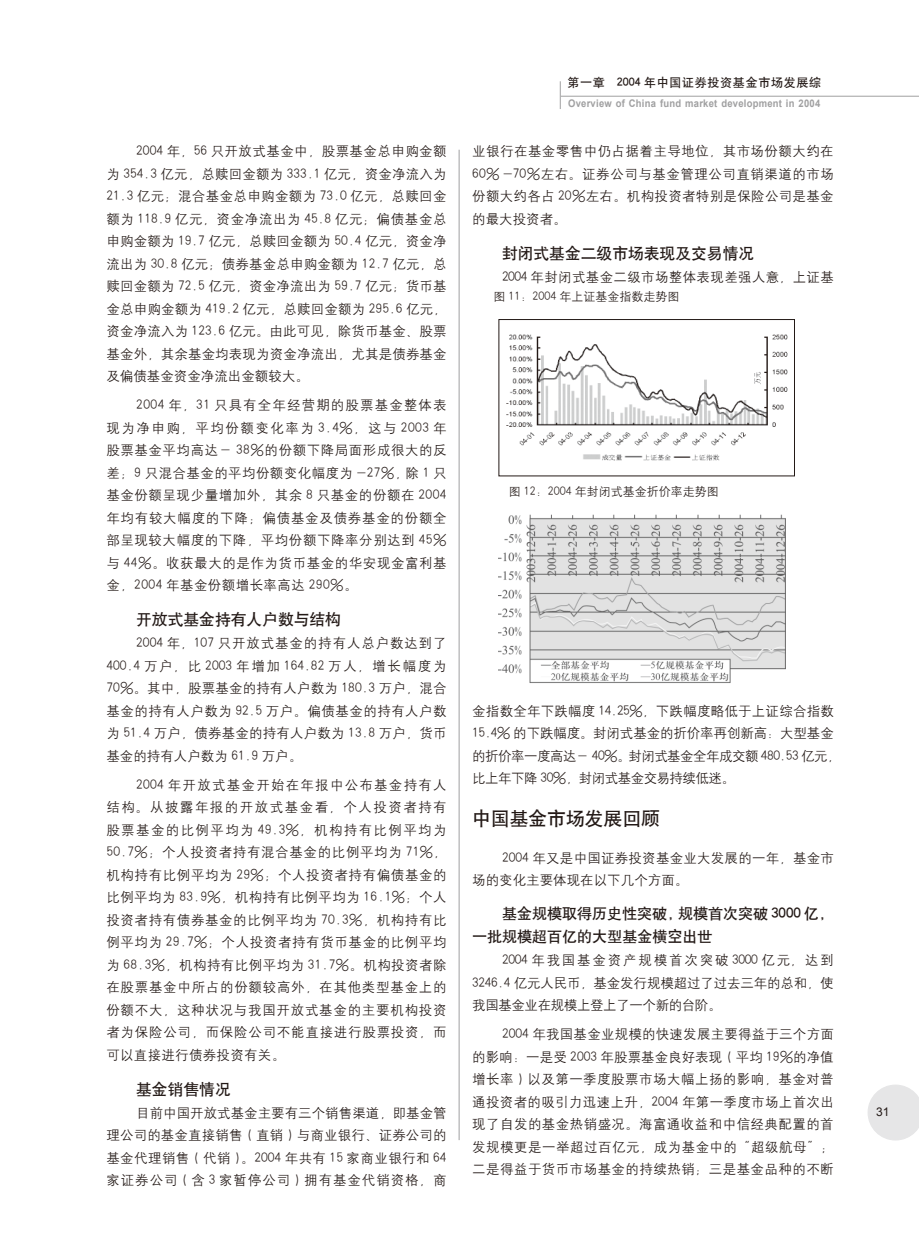
<style>
.page{position:relative;width:919px;height:1238px;background:#fff}
.page>*{position:absolute;margin:0;border:0;box-sizing:border-box;transform-origin:0 0}
.t1{font:18.75px "H Yb 1 gj";color:#231916}
.t2{font:15.75px "H Yb 1 gj";color:#231916}
.t3{font:15px/22.5px "H Yb 1 gj";color:#231916}
.t4{font:13.5px/22.5px "H Yg 2 gj";letter-spacing:.015em;color:#231916;text-align:justify}
.t5{font:13.5px/22.5px "H Yg 2 gj";letter-spacing:-.025em;color:#231916}
.t6{font:12px "H Yg 2 gj";color:#231916}
.t7{font:12px "H Yb 1 gj";letter-spacing:.055em;color:#231916}
.t8{font:12px "Arial";color:#231916}
.t9{font:700 10.5px "Arial";letter-spacing:.025em;color:#a0a0a1;scale:.9 1}
</style>
<div class="page">
<hr style="left:560px;top:96px;width:358px;height:1px;background:#a0a0a1">
<svg style="left:560px;top:81px;width:1px;height:28px"></svg>
<svg style="left:867px;top:1084px;width:51px;height:56px"></svg>
<hr style="left:458px;top:150px;width:1px;height:989px;background:#a0a0a1">
<img style="left:498px;top:319px;width:297px;height:158px">
<div style="left:498px;top:319px;width:296px;height:157px;border:1px solid #231916"></div>
<img style="left:498px;top:514px;width:288px;height:169px">
<p class="t4" style="left:106px;top:140px;width:342px;text-indent:30px">2004 年，56 只开放式基金中，股票基金总申购金额为 354.3 亿元，总赎回金额为 333.1 亿元，资金净流入为21.3 亿元；混合基金总申购金额为 73.0 亿元，总赎回金额为 118.9 亿元，资金净流出为 45.8 亿元；偏债基金总申购金额为 19.7 亿元，总赎回金额为 50.4 亿元，资金净流出为 30.8 亿元；债券基金总申购金额为 12.7 亿元，总赎回金额为 72.5 亿元，资金净流出为 59.7 亿元；货币基金总申购金额为 419.2 亿元，总赎回金额为 295.6 亿元，资金净流入为 123.6 亿元。由此可见，除货币基金、股票基金外，其余基金均表现为资金净流出，尤其是债券基金及偏债基金资金净流出金额较大。</p>
<p class="t4" style="left:106px;top:394px;width:342px;text-indent:30px">2004 年，31 只具有全年经营期的股票基金整体表现为净申购，平均份额变化率为 3.4%，这与 2003 年股票基金平均高达－ 38％的份额下降局面形成很大的反差；9 只混合基金的平均份额变化幅度为 -27%, 除 1 只基金份额呈现少量增加外，其余 8 只基金的份额在 2004年均有较大幅度的下降；偏债基金及债券基金的份额全部呈现较大幅度的下降，平均份额下降率分别达到 45％与 44％。收获最大的是作为货币基金的华安现金富利基金，2004 年基金份额增长率高达 290％。</p>
<p class="t2" style="left:136px;top:611px;width:206px">开放式基金持有人户数与结构</p>
<p class="t4" style="left:106px;top:632px;width:342px;text-indent:30px">2004 年，107 只开放式基金的持有人总户数达到了400.4 万户，比 2003 年增加 164.82 万人，增长幅度为70％。其中，股票基金的持有人户数为 180.3 万户，混合基金的持有人户数为 92.5 万户。偏债基金的持有人户数为 51.4 万户，债券基金的持有人户数为 13.8 万户，货币基金的持有人户数为 61.9 万户。</p>
<p class="t4" style="left:106px;top:773px;width:342px;text-indent:30px">2004 年开放式基金开始在年报中公布基金持有人结构。从披露年报的开放式基金看，个人投资者持有股票基金的比例平均为 49.3%，机构持有比例平均为50.7%；个人投资者持有混合基金的比例平均为 71%，机构持有比例平均为 29%；个人投资者持有偏债基金的比例平均为 83.9%，机构持有比例平均为 16.1%；个人投资者持有债券基金的比例平均为 70.3%，机构持有比例平均为 29.7%；个人投资者持有货币基金的比例平均为 68.3%，机构持有比例平均为 31.7%。机构投资者除在股票基金中所占的份额较高外，在其他类型基金上的份额不大，这种状况与我国开放式基金的主要机构投资者为保险公司，而保险公司不能直接进行股票投资，而可以直接进行债券投资有关。</p>
<p class="t2" style="left:136px;top:1081px;width:96px">基金销售情况</p>
<p class="t4" style="left:106px;top:1101px;width:342px;text-indent:30px">目前中国开放式基金主要有三个销售渠道，即基金管理公司的基金直接销售 ( 直销 ) 与商业银行、证券公司的基金代理销售 ( 代销 )。2004 年共有 15 家商业银行和 64家证券公司 ( 含 3 家暂停公司 ) 拥有基金代销资格，商</p>
<p class="t7" style="left:567px;top:76px;width:255px">第一章 2004 年中国证券投资基金市场发展综</p>
<p class="t9" style="left:568px;top:96px;width:281px">Overview of China fund market development in 2004</p>
<p class="t4" style="left:472px;top:140px;width:363px">业银行在基金零售中仍占据着主导地位，其市场份额大约在60％ -70％左右。证券公司与基金管理公司直销渠道的市场份额大约各占 20％左右。机构投资者特别是保险公司是基金的最大投资者。</p>
<p class="t2" style="left:502px;top:245px;width:253px">封闭式基金二级市场表现及交易情况</p>
<p class="t4" style="left:502px;top:265px;width:333px">2004 年封闭式基金二级市场整体表现差强人意，上证基</p>
<p class="t6" style="left:493px;top:291px;width:187px">图 11：2004 年上证基金指数走势图</p>
<p class="t6" style="left:509px;top:485px;width:211px">图 12：2004 年封闭式基金折价率走势图</p>
<p class="t5" style="left:472px;top:699px;width:370px">金指数全年下跌幅度 14.25%，下跌幅度略低于上证综合指数<br>15.4% 的下跌幅度。封闭式基金的折价率再创新高：大型基金的折价率一度高达－ 40％。封闭式基金全年成交额 480.53 亿元，比上年下降 30％，封闭式基金交易持续低迷。</p>
<h1 class="t1" style="left:472px;top:808px;width:189px">中国基金市场发展回顾</h1>
<p class="t4" style="left:472px;top:846px;width:363px;text-indent:30px">2004 年又是中国证券投资基金业大发展的一年，基金市场的变化主要体现在以下几个方面。</p>
<p class="t3" style="left:472px;top:902px;width:363px;text-indent:30px">基金规模取得历史性突破，规模首次突破 3000 亿，一批规模超百亿的大型基金横空出世</p>
<p class="t4" style="left:472px;top:948px;width:363px;text-indent:30px">2004 年我国基金资产规模首次突破 3000 亿元，达到3246.4 亿元人民币，基金发行规模超过了过去三年的总和，使我国基金业在规模上登上了一个新的台阶。</p>
<p class="t4" style="left:472px;top:1022px;width:363px;text-indent:30px">2004 年我国基金业规模的快速发展主要得益于三个方面的影响：一是受 2003 年股票基金良好表现 ( 平均 19％的净值增长率 ) 以及第一季度股票市场大幅上扬的影响，基金对普通投资者的吸引力迅速上升，2004 年第一季度市场上首次出现了自发的基金热销盛况。海富通收益和中信经典配置的首发规模更是一举超过百亿元，成为基金中的“超级航母”；二是得益于货币市场基金的持续热销；三是基金品种的不断</p>
<p class="t8" style="left:876px;top:1104px;width:15px">31</p>
</div>
